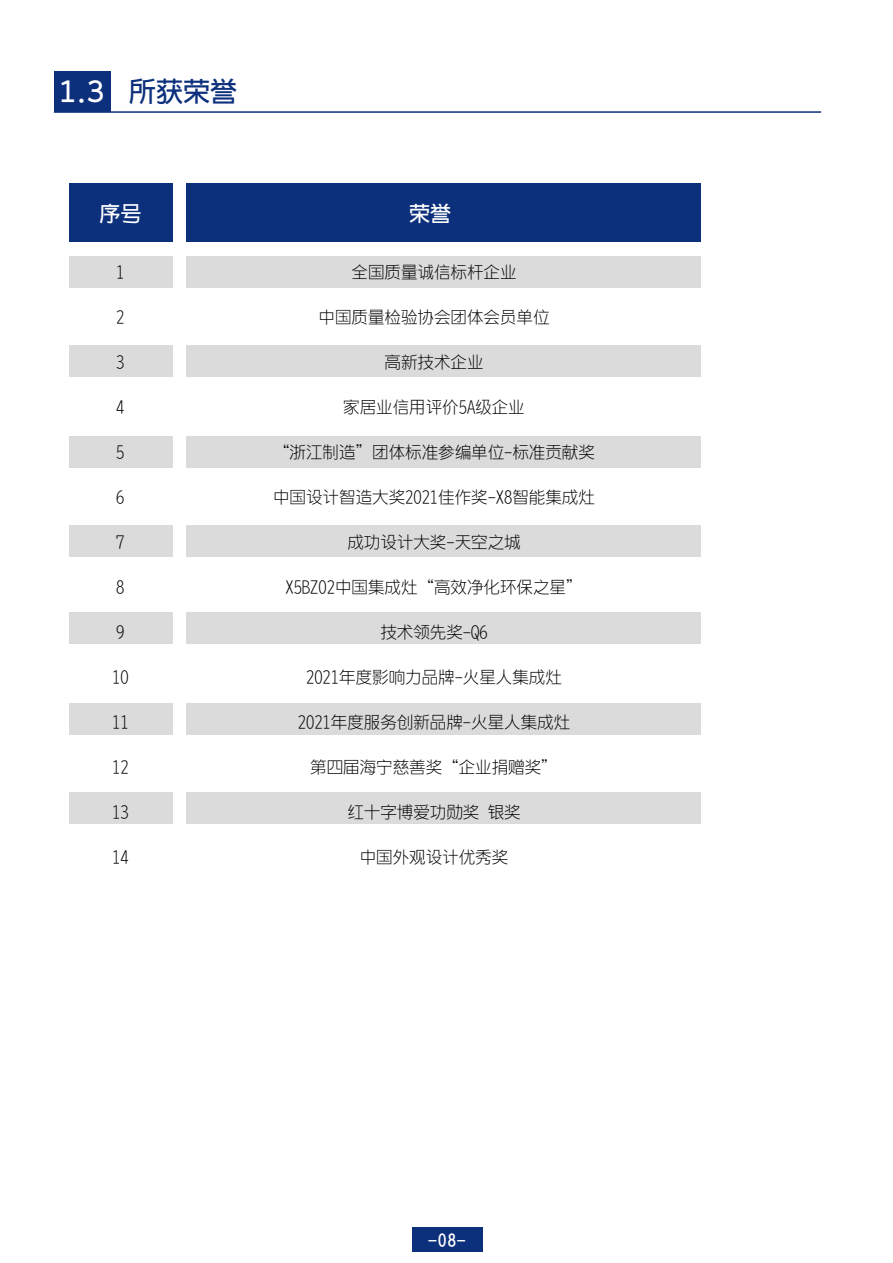
<style>
.page{position:relative;width:893px;height:1263px;background:#fff}
.page>*{position:absolute;margin:0;border:0;box-sizing:border-box;transform-origin:0 0}
.t1{font:27px "DFPUD Gothic SC2 W6";color:#0c307c}
.t2{font:21px "DFPUD Gothic SC2 W6";color:#fff}
.t3{font:16.5px "DFUD Gothic SC2 W2";color:#000}
.t4{font:16.5px "DFUD Gothic SC2 W6";color:#fff}
.s1{color:#fff}
</style>
<div class="page">
<div style="left:70px;top:257px;width:103px;height:31px;background:#dbdbdb"></div>
<div style="left:186px;top:257px;width:514px;height:31px;background:#dbdbdb"></div>
<div style="left:70px;top:184px;width:103px;height:58px;background:#0c307c"></div>
<div style="left:186px;top:184px;width:514px;height:58px;background:#0c307c"></div>
<div style="left:70px;top:345px;width:103px;height:31px;background:#dbdbdb"></div>
<div style="left:186px;top:345px;width:514px;height:31px;background:#dbdbdb"></div>
<div style="left:70px;top:436px;width:103px;height:31px;background:#dbdbdb"></div>
<div style="left:186px;top:436px;width:514px;height:31px;background:#dbdbdb"></div>
<div style="left:70px;top:526px;width:103px;height:31px;background:#dbdbdb"></div>
<div style="left:186px;top:526px;width:514px;height:31px;background:#dbdbdb"></div>
<div style="left:70px;top:613px;width:103px;height:31px;background:#dbdbdb"></div>
<div style="left:186px;top:613px;width:514px;height:31px;background:#dbdbdb"></div>
<div style="left:70px;top:703px;width:103px;height:31px;background:#dbdbdb"></div>
<div style="left:186px;top:703px;width:514px;height:31px;background:#dbdbdb"></div>
<div style="left:70px;top:793px;width:103px;height:31px;background:#dbdbdb"></div>
<div style="left:186px;top:793px;width:514px;height:31px;background:#dbdbdb"></div>
<div style="left:54px;top:72px;width:56px;height:40px;background:#0c307c"></div>
<hr style="left:54px;top:111px;width:767px;height:2px;background:#0c307c">
<div style="left:413px;top:1227px;width:70px;height:25px;background:#0c307c"></div>
<h1 class="t1" style="left:58px;top:75px;width:180px"><span class="s1">1.3</span> 所获荣誉</h1>
<p class="t2" style="left:99px;top:201px;width:43px">序号</p>
<p class="t2" style="left:409px;top:201px;width:43px">荣誉</p>
<p class="t3" style="left:116px;top:262px;width:10px">1</p>
<p class="t3" style="left:116px;top:307px;width:10px">2</p>
<p class="t3" style="left:116px;top:352px;width:10px">3</p>
<p class="t3" style="left:116px;top:397px;width:10px">4</p>
<p class="t3" style="left:116px;top:442px;width:10px">5</p>
<p class="t3" style="left:116px;top:487px;width:10px">6</p>
<p class="t3" style="left:116px;top:532px;width:10px">7</p>
<p class="t3" style="left:116px;top:577px;width:10px">8</p>
<p class="t3" style="left:116px;top:622px;width:10px">9</p>
<p class="t3" style="left:112px;top:667px;width:18px">10</p>
<p class="t3" style="left:112px;top:712px;width:18px">11</p>
<p class="t3" style="left:112px;top:757px;width:18px">12</p>
<p class="t3" style="left:112px;top:802px;width:18px">13</p>
<p class="t3" style="left:112px;top:847px;width:18px">14</p>
<p class="t3" style="left:352px;top:262px;width:166px">全国质量诚信标杆企业</p>
<p class="t3" style="left:319px;top:307px;width:232px">中国质量检验协会团体会员单位</p>
<p class="t3" style="left:385px;top:352px;width:100px">高新技术企业</p>
<p class="t3" style="left:343px;top:397px;width:183px">家居业信用评价5A级企业</p>
<p class="t3" style="left:273px;top:442px;width:323px">“浙江制造”团体标准参编单位-标准贡献奖</p>
<p class="t3" style="left:273px;top:487px;width:323px">中国设计智造大奖2021佳作奖-X8智能集成灶</p>
<p class="t3" style="left:347px;top:532px;width:175px">成功设计大奖-天空之城</p>
<p class="t3" style="left:286px;top:577px;width:298px">X5BZ02中国集成灶“高效净化环保之星”</p>
<p class="t3" style="left:380px;top:622px;width:109px">技术领先奖-Q6</p>
<p class="t3" style="left:306px;top:667px;width:257px">2021年度影响力品牌-火星人集成灶</p>
<p class="t3" style="left:298px;top:712px;width:274px">2021年度服务创新品牌-火星人集成灶</p>
<p class="t3" style="left:310px;top:757px;width:249px">第四届海宁慈善奖“企业捐赠奖”</p>
<p class="t3" style="left:347px;top:802px;width:175px">红十字博爱功勋奖 银奖</p>
<p class="t3" style="left:360px;top:847px;width:150px">中国外观设计优秀奖</p>
<p class="t4" style="left:429px;top:1230px;width:38px">-08-</p>
</div>
